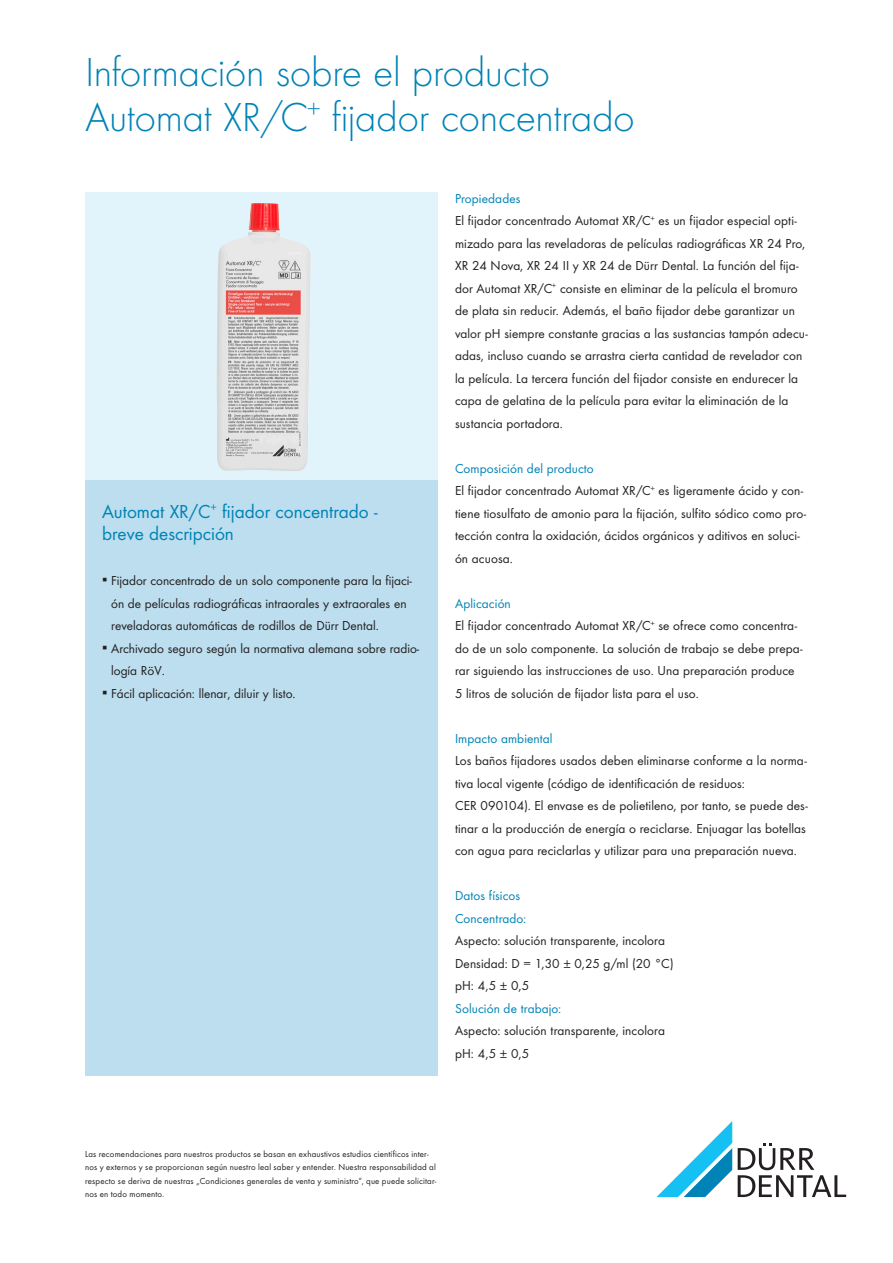
<style>
.page{position:relative;width:893px;height:1263px;background:#fff}
.page>*{position:absolute;margin:0;border:0;box-sizing:border-box;transform-origin:0 0}
.Headline{font:300 42px/45px "Futura TOT";letter-spacing:-.01em;color:#0083b6}
.Headline_Kasten{font:19.5px/22.5px "Futura TOT Boo";color:#0083b6}
.copy{font:13.5px/22.5px "Futura TOT Boo";letter-spacing:.005em;color:#231f20}
.copy-2{font:13.5px "Futura TOT Boo";letter-spacing:.01em;color:#0083b6}
.fussnoten{font:9px/13.5px "Futura TOT Boo";letter-spacing:.02em;color:#231f20}
</style>
<div class="page">
<div style="left:85px;top:479px;width:353px;height:597px;background:#bcdeee"></div>
<div style="left:85px;top:192px;width:353px;height:287px;background:#e1f4fc"></div>
<svg style="left:656px;top:1121px;width:76px;height:76px"></svg>
<svg style="left:738px;top:1143px;width:108px;height:54px"></svg>
<img style="left:217px;top:203px;width:94px;height:268px">
<p class="Headline" style="left:85px;top:49px;width:551px">Información sobre el producto<br>Automat XR/C<sup>+</sup> fijador concentrado</p>
<p class="Headline_Kasten" style="left:102px;top:500px;width:277px">Automat XR/C<sup>+</sup> fijador concentrado - breve descripción</p>
<p class="copy" style="left:111px;top:569px;width:302px;text-indent:-9px">▪ Fijador concentrado de un solo componente para la fijaci&shy;ón de películas radiográficas intraorales y extraorales en reveladoras automáticas de rodillos de Dürr Dental.</p>
<p class="copy" style="left:111px;top:637px;width:310px;text-indent:-9px">▪ Archivado seguro según la normativa alemana sobre radio&shy;logía RöV.</p>
<p class="copy" style="left:102px;top:682px;width:195px">▪ Fácil aplicación: llenar, diluir y listo.</p>
<p class="copy-2" style="left:455px;top:190px;width:67px">Propiedades</p>
<p class="copy" style="left:455px;top:209px;width:354px">El fijador concentrado Automat XR/C<sup>+</sup> es un fijador especial opti&shy;mizado para las reveladoras de películas radiográficas XR 24 Pro, XR 24 Nova, XR 24 II y XR 24 de Dürr Dental. La función del fija&shy;dor Automat XR/C<sup>+</sup> consiste en eliminar de la película el bromuro de plata sin reducir. Además, el baño fijador debe garantizar un valor pH siempre constante gracias a las sustancias tampón adecu&shy;adas, incluso cuando se arrastra cierta cantidad de revelador con la película. La tercera función del fijador consiste en endurecer la capa de gelatina de la película para evitar la eliminación de la sustancia portadora.</p>
<p class="copy-2" style="left:455px;top:460px;width:140px">Composición del producto</p>
<p class="copy" style="left:455px;top:479px;width:353px">El fijador concentrado Automat XR/C<sup>+</sup> es ligeramente ácido y con&shy;tiene tiosulfato de amonio para la fijación, sulfito sódico como pro&shy;tección contra la oxidación, ácidos orgánicos y aditivos en soluci&shy;ón acuosa.</p>
<p class="copy-2" style="left:455px;top:595px;width:57px">Aplicación</p>
<p class="copy" style="left:455px;top:614px;width:349px">El fijador concentrado Automat XR/C<sup>+</sup> se ofrece como concentra&shy;do de un solo componente. La solución de trabajo se debe prepa&shy;rar siguiendo las instrucciones de uso. Una preparación produce 5 litros de solución de fijador lista para el uso.</p>
<p class="copy-2" style="left:455px;top:730px;width:99px">Impacto ambiental</p>
<p class="copy" style="left:455px;top:749px;width:354px">Los baños fijadores usados deben eliminarse conforme a la norma&shy;tiva local vigente (código de identificación de residuos:<br>CER 090104). El envase es de polietileno, por tanto, se puede des&shy;tinar a la producción de energía o reciclarse. Enjuagar las botellas con agua para reciclarlas y utilizar para una preparación nueva.</p>
<p class="copy-2" style="left:455px;top:887px;width:67px">Datos físicos</p>
<p class="copy-2" style="left:455px;top:910px;width:73px">Concentrado:</p>
<p class="copy" style="left:455px;top:929px;width:211px">Aspecto: solución transparente, incolora</p>
<p class="copy" style="left:455px;top:952px;width:220px">Densidad: D = 1,30 ± 0,25 g/ml (20 °C)</p>
<p class="copy" style="left:455px;top:974px;width:76px">pH: 4,5 ± 0,5</p>
<p class="copy-2" style="left:455px;top:1000px;width:108px">Solución de trabajo:</p>
<p class="copy" style="left:455px;top:1019px;width:211px">Aspecto: solución transparente, incolora</p>
<p class="copy" style="left:455px;top:1042px;width:76px">pH: 4,5 ± 0,5</p>
<p class="fussnoten" style="left:85px;top:1147px;width:353px">Las recomendaciones para nuestros productos se basan en exhaustivos estudios científicos inter&shy;nos y externos y se proporcionan según nuestro leal saber y entender. Nuestra responsabilidad al respecto se deriva de nuestras „Condiciones generales de venta y suministro“, que puede solicitar&shy;nos en todo momento.</p>
</div>
